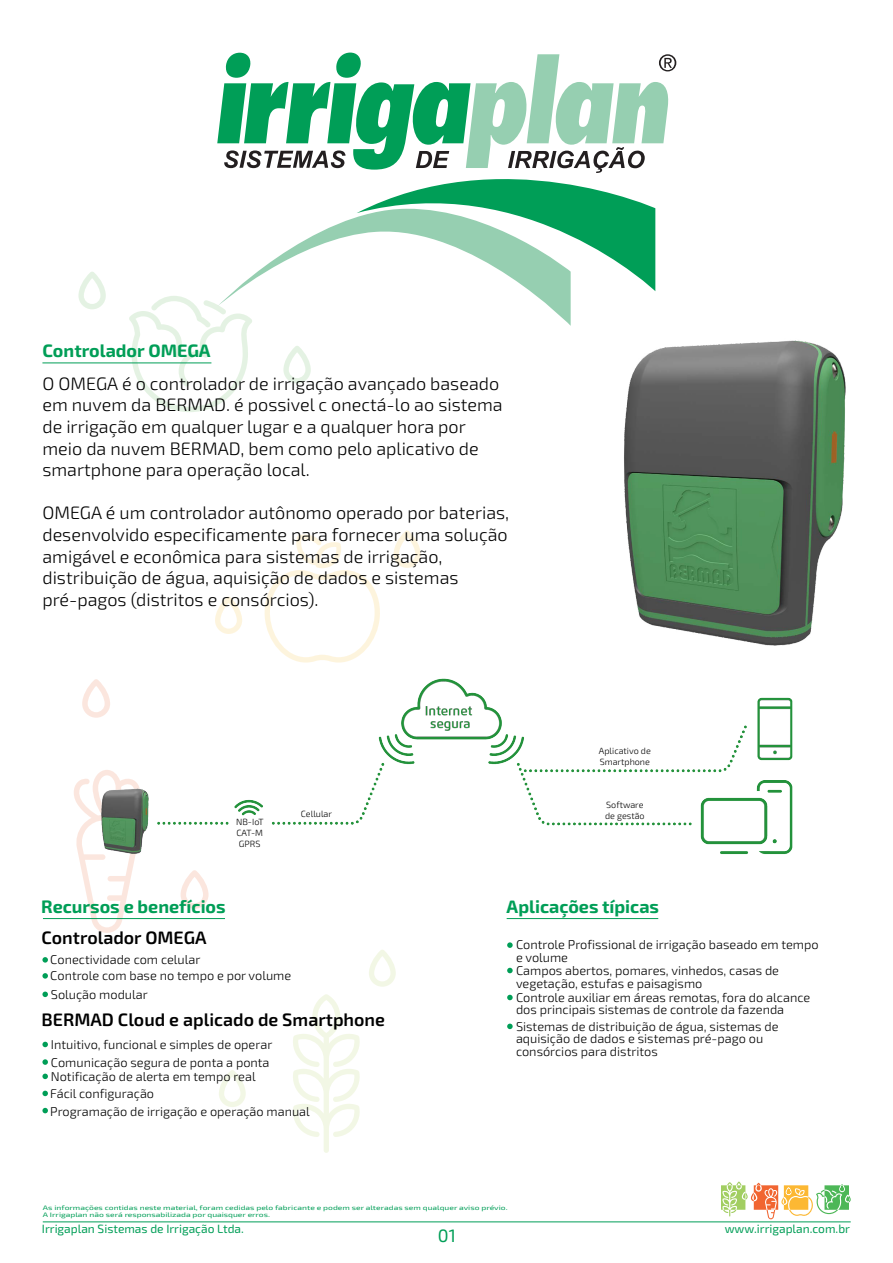
<style>
.page{position:relative;width:893px;height:1263px;background:#fff}
.page>*{position:absolute;margin:0;border:0;box-sizing:border-box;transform-origin:0 0}
.t1{font:300 18px/21.6px "Exo 2";color:#000}
.t2{font:700 18px "Exo 2";color:#009e57}
.t3{font:600 18px "Exo 2";color:#000}
.t4{font:18px "Exo 2";color:#009e57}
.t5{font:300 12.75px/12.9px "Exo 2";color:#000}
.t6{font:12px "Exo 2";color:#009e57}
.t7{font:300 9px/10.8px "Exo 2";color:#000}
.t8{font:6.45px/7.6px "Exo 2";color:#009e57;scale:1.33 1}
</style>
<div class="page">
<svg style="left:369px;top:950px;width:27px;height:37px"></svg>
<svg style="left:219px;top:1070px;width:27px;height:37px"></svg>
<svg style="left:293px;top:994px;width:67px;height:159px"></svg>
<svg style="left:181px;top:888px;width:28px;height:21px"></svg>
<svg style="left:74px;top:888px;width:68px;height:45px"></svg>
<svg style="left:78px;top:272px;width:28px;height:37px"></svg>
<svg style="left:215px;top:596px;width:27px;height:38px"></svg>
<svg style="left:393px;top:530px;width:28px;height:38px"></svg>
<svg style="left:264px;top:534px;width:116px;height:128px"></svg>
<svg style="left:129px;top:217px;width:442px;height:195px"></svg>
<svg style="left:357px;top:179px;width:298px;height:112px"></svg>
<svg style="left:217px;top:53px;width:459px;height:120px"></svg>
<hr style="left:43px;top:1221px;width:808px;height:1px;background:#009e57">
<svg style="left:721px;top:1181px;width:130px;height:38px"></svg>
<img style="left:569px;top:321px;width:277px;height:325px">
<hr style="left:42px;top:362px;width:169px;height:1px;background:#009e57">
<hr style="left:43px;top:918px;width:182px;height:1px;background:#009e57">
<hr style="left:507px;top:918px;width:151px;height:1px;background:#009e57">
<img style="left:74px;top:678px;width:719px;height:210px">
<svg style="left:42px;top:957px;width:6px;height:5px"></svg>
<svg style="left:42px;top:973px;width:6px;height:6px"></svg>
<svg style="left:42px;top:991px;width:6px;height:6px"></svg>
<svg style="left:507px;top:942px;width:6px;height:6px"></svg>
<svg style="left:507px;top:968px;width:6px;height:5px"></svg>
<svg style="left:507px;top:995px;width:6px;height:5px"></svg>
<svg style="left:507px;top:1024px;width:6px;height:5px"></svg>
<svg style="left:42px;top:1042px;width:6px;height:5px"></svg>
<svg style="left:42px;top:1059px;width:6px;height:6px"></svg>
<svg style="left:42px;top:1073px;width:6px;height:6px"></svg>
<svg style="left:42px;top:1091px;width:6px;height:5px"></svg>
<svg style="left:42px;top:1108px;width:6px;height:5px"></svg>
<h1 class="t2" style="left:42px;top:340px;width:170px">Controlador OMEGA</h1>
<p class="t1" style="left:42px;top:373px;width:462px">O OMEGA é o controlador de irrigação avançado baseado em nuvem da BERMAD. é possivel c onectá-lo ao sistema de irrigação em qualquer lugar e a qualquer hora por meio da nuvem BERMAD, bem como pelo aplicativo de smartphone para operação local.</p>
<p class="t1" style="left:42px;top:503px;width:468px">OMEGA é um controlador autônomo operado por baterias, desenvolvido especificamente para fornecer uma solução amigável e econômica para sistemas de irrigação, distribuição de água, aquisição de dados e sistemas pré-pagos (distritos e consórcios).</p>
<p class="t7" style="left:236px;top:817px;width:29px;text-align:justify">NB-IoT CAT-M GPRS</p>
<p class="t7" style="left:301px;top:809px;width:33px">Cellular</p>
<p class="t7" style="left:599px;top:746px;width:53px">Aplicativo de<br>Smartphone</p>
<p class="t7" style="left:605px;top:799px;width:41px">Software de gestão</p>
<h1 class="t2" style="left:41px;top:896px;width:186px">Recursos e benefícios</h1>
<h1 class="t3" style="left:41px;top:927px;width:167px">Controlador OMEGA</h1>
<p class="t5" style="left:50px;top:953px;width:152px">Conectividade com celular</p>
<p class="t5" style="left:50px;top:967px;width:243px;line-height:18.5px">Controle com base no tempo e por volume<br>Solução modular</p>
<h1 class="t3" style="left:41px;top:1009px;width:345px">BERMAD Cloud e aplicado de Smartphone</h1>
<p class="t5" style="left:51px;top:1035px;width:223px;line-height:18px">Intuitivo, funcional e simples de operar<br>Comunicação segura de ponta a ponta</p>
<p class="t5" style="left:50px;top:1068px;width:261px;line-height:17.4px">Notificação de alerta em tempo real<br>Fácil configuração<br>Programação de irrigação e operação manual</p>
<h1 class="t2" style="left:507px;top:896px;width:154px">Aplicações típicas</h1>
<p class="t5" style="left:516px;top:938px;width:304px">Controle Profissional de irrigação baseado em tempo e volume<br>Campos abertos, pomares, vinhedos, casas de vegetação, estufas e paisagismo</p>
<p class="t5" style="left:516px;top:991px;width:296px">Controle auxiliar em áreas remotas, fora do alcance dos principais sistemas de controle da fazenda</p>
<p class="t5" style="left:516px;top:1020px;width:264px">Sistemas de distribuição de água, sistemas de aquisição de dados e sistemas pré-pago ou consórcios para distritos</p>
<p class="t8" style="left:43px;top:1203px;width:351px">As informações contidas neste material, foram cedidas pelo fabricante e podem ser alteradas sem qualquer aviso prévio.<br>A Irrigaplan não será responsabilizada por quaisquer erros.</p>
<p class="t6" style="left:42px;top:1222px;width:203px">Irrigaplan Sistemas de Irrigação Ltda.</p>
<p class="t6" style="left:725px;top:1222px;width:127px">www.irrigaplan.com.br</p>
<h1 class="t4" style="left:438px;top:1225px;width:20px">01</h1>
</div>
